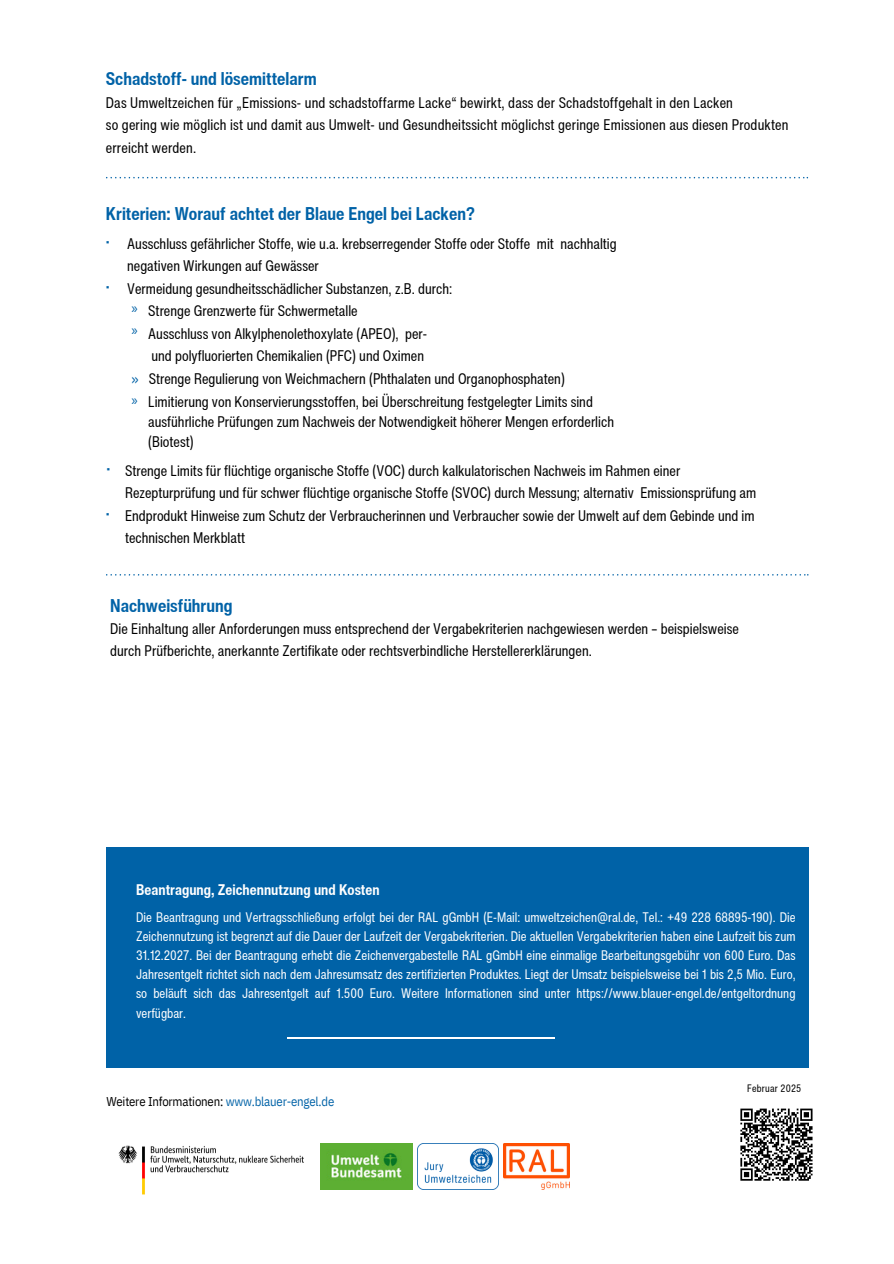
<style>
.page{position:relative;width:894px;height:1264px;background:#fff}
.page>*{position:absolute;margin:0;border:0;box-sizing:border-box;transform-origin:0 0}
.t1{font:700 condensed 18px "Helvetica Now Text";color:#0062a7}
.t2{font:condensed 15px/22.5px "Helvetica Now Text";color:#000}
.t3{font:700 condensed 15px "Helvetica Now Text";color:#fff}
.t4{font:15px/22.5px "Myriad Pro";color:#0062a7}
.t5{font:condensed 13.5px/19.2px "Helvetica Now Text";color:#fff;text-align:justify}
.t6{font:condensed 13.5px "Helvetica Now Text";color:#0062a7}
.t7{font:12.75px "IBM Plex Sans Cond";letter-spacing:-.015em;color:#000}
.t8{font:condensed 10.5px "Helvetica Now Text";letter-spacing:.02em;color:#000}
.s1{color:#0062a7}
</style>
<div class="page">
<svg style="left:106px;top:177px;width:701px;height:1px"></svg>
<svg style="left:106px;top:574px;width:702px;height:1px"></svg>
<div style="left:106px;top:847px;width:702px;height:220px;background:#0062a7"></div>
<hr style="left:287px;top:1037px;width:267px;height:1px;background:#fff">
<svg style="left:740px;top:1108px;width:73px;height:73px"></svg>
<img style="left:118px;top:1145px;width:186px;height:50px">
<img style="left:321px;top:1143px;width:91px;height:46px">
<img style="left:417px;top:1143px;width:81px;height:46px">
<img style="left:503px;top:1143px;width:66px;height:46px">
<h1 class="t1" style="left:106px;top:65px;width:212px">Schadstoff- und lösemittelarm</h1>
<h1 class="t2" style="left:106px;top:91px;width:684px">Das Umweltzeichen für „Emissions- und schadstoffarme Lacke“ bewirkt, dass der Schadstoffgehalt in den Lacken<br>so gering wie möglich ist und damit aus Umwelt- und Gesundheitssicht möglichst geringe Emissionen aus diesen Produkten erreicht werden.</h1>
<p class="t1" style="left:106px;top:200px;width:370px">Kriterien: Worauf achtet der Blaue Engel bei Lacken?</p>
<p class="t6" style="left:106px;top:231px;width:5px">•</p>
<h3 class="t2" style="left:127px;top:232px;width:491px">Ausschluss gefährlicher Stoffe, wie u.a. krebserregender Stoffe oder Stoffe mit nachhaltig negativen Wirkungen auf Gewässer<br>Vermeidung gesundheitsschädlicher Substanzen, z.B. durch:</h3>
<p class="t4" style="left:131px;top:298px;width:8px">» »</p>
<h3 class="t2" style="left:148px;top:299px;width:280px">Strenge Grenzwerte für Schwermetalle<br>Ausschluss von Alkylphenolethoxylate (APEO), per&shy;und polyfluorierten Chemikalien (PFC) und Oximen</h3>
<p class="t2" style="left:131px;top:367px;width:434px"><span class="s1">»</span> Strenge Regulierung von Weichmachern (Phthalaten und Organophosphaten)</p>
<p class="t4" style="left:131px;top:390px;width:8px">»</p>
<h3 class="t6" style="left:106px;top:276px;width:5px">•</h3>
<p class="t2" style="left:148px;top:391px;width:467px;line-height:20.2px">Limitierung von Konservierungsstoffen, bei Überschreitung festgelegter Limits sind ausführliche Prüfungen zum Nachweis der Notwendigkeit höherer Mengen erforderlich (Biotest)</p>
<p class="t6" style="left:106px;top:457px;width:5px">•</p>
<h3 class="t6" style="left:106px;top:503px;width:5px">•</h3>
<h3 class="t2" style="left:125px;top:459px;width:632px">Strenge Limits für flüchtige organische Stoffe (VOC) durch kalkulatorischen Nachweis im Rahmen einer Rezepturprüfung und für schwer flüchtige organische Stoffe (SVOC) durch Messung; alternativ Emissionsprüfung am Endprodukt Hinweise zum Schutz der Verbraucherinnen und Verbraucher sowie der Umwelt auf dem Gebinde und im technischen Merkblatt</h3>
<h3 class="t1" style="left:110px;top:592px;width:124px">Nachweisführung</h3>
<h3 class="t2" style="left:110px;top:617px;width:630px">Die Einhaltung aller Anforderungen muss entsprechend der Vergabekriterien nachgewiesen werden – beispielsweise durch Prüfberichte, anerkannte Zertifikate oder rechtsverbindliche Herstellererklärungen.</h3>
<h2 class="t3" style="left:136px;top:878px;width:245px">Beantragung, Zeichennutzung und Kosten</h2>
<h3 class="t5" style="left:136px;top:907px;width:660px">Die Beantragung und Vertragsschließung erfolgt bei der RAL gGmbH (E-Mail: umweltzeichen@ral.de, Tel.: +49 228 68895-190). Die Zeichennutzung ist begrenzt auf die Dauer der Laufzeit der Vergabekriterien. Die aktuellen Vergabekriterien haben eine Laufzeit bis zum 31.12.2027. Bei der Beantragung erhebt die Zeichenvergabestelle RAL gGmbH eine einmalige Bearbeitungsgebühr von 600 Euro. Das Jahresentgelt richtet sich nach dem Jahresumsatz des zertifizierten Produktes. Liegt der Umsatz beispielsweise bei 1 bis 2,5 Mio. Euro, so beläuft sich das Jahresentgelt auf 1.500 Euro. Weitere Informationen sind unter https://www.blauer-engel.de/entgeltordnung verfügbar.</h3>
<h4 class="t7" style="left:106px;top:1093px;width:229px">Weitere Informationen: <span class="s1">www.blauer-engel.de</span></h4>
<h4 class="t8" style="left:747px;top:1079px;width:55px">Februar 2025</h4>
</div>
